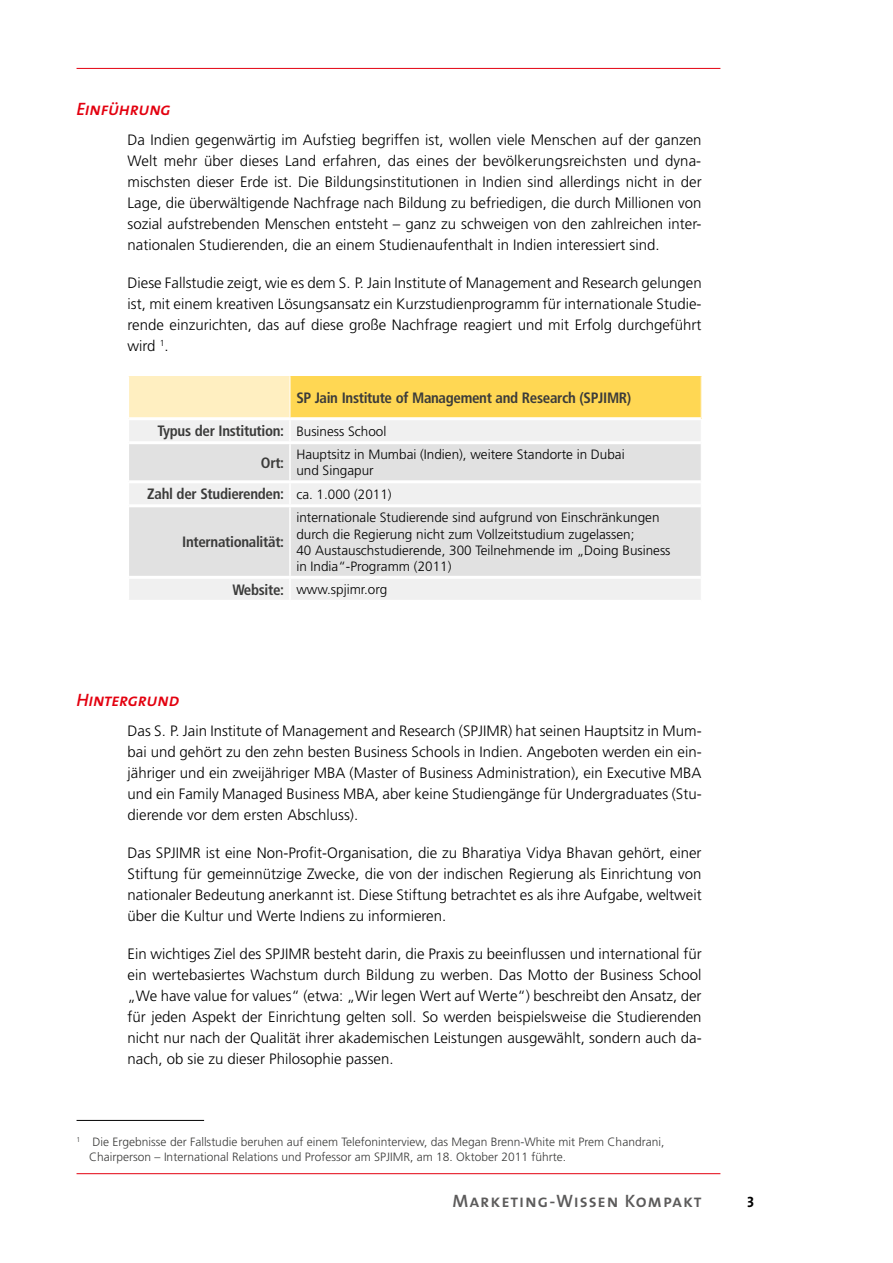
<style>
.page{position:relative;width:893px;height:1263px;background:#fff}
.page>*{position:absolute;margin:0;border:0;box-sizing:border-box;transform-origin:0 0}
.t1{font:18px "The Mix Semi Bold Caps";letter-spacing:.05em;color:#5c5b5b}
.t2{font:italic 18px "The Mix Semi Bold Caps";letter-spacing:-.02em;color:#e3000f}
.t3{font:300 15px/21px "Frutiger LT Std";color:#000;text-align:justify}
.t4{font:700 condensed 15px/31.5px "Frutiger LT Std";letter-spacing:-.02em;color:#3b3b3a;text-align:center}
.t5{font:15px "The Mix Bold Caps";color:#000}
.t6{font:300 13.5px/16.2px "Frutiger LT Std";color:#000}
.t7{font:300 12px/15px "Frutiger LT Std";color:#3b3b3a}
.s1{font-weight:300;font-stretch:normal;font-size:13.5px;color:#000}
.s2{font-weight:700;font-stretch:condensed;font-size:15px;color:#3b3b3a}
</style>
<div class="page">
<hr style="left:77px;top:68px;width:643px;height:1px;background:#e3000f">
<hr style="left:77px;top:1173px;width:643px;height:1px;background:#e3000f">
<div style="left:128px;top:376px;width:162px;height:43px;background:#ffefc1"></div>
<div style="left:290px;top:376px;width:411px;height:43px;background:#ffd753"></div>
<div style="left:129px;top:420px;width:572px;height:180px;background:#f0f0f0"></div>
<svg style="left:129px;top:444px;width:572px;height:132px;fill:#e1e1e1"></svg>
<hr style="left:129px;top:441px;width:161px;height:3px;background:#fff">
<hr style="left:129px;top:480px;width:161px;height:3px;background:#fff">
<hr style="left:129px;top:504px;width:161px;height:3px;background:#fff">
<hr style="left:129px;top:576px;width:161px;height:3px;background:#fff">
<hr style="left:128px;top:376px;width:1px;height:43px;background:#fff">
<hr style="left:129px;top:417px;width:161px;height:3px;background:#fff">
<hr style="left:290px;top:376px;width:1px;height:41px;background:#fff">
<hr style="left:290px;top:417px;width:411px;height:3px;background:#fff">
<hr style="left:289px;top:420px;width:2px;height:21px;background:#fff">
<hr style="left:290px;top:441px;width:411px;height:3px;background:#fff">
<hr style="left:289px;top:444px;width:2px;height:36px;background:#fff">
<hr style="left:290px;top:480px;width:411px;height:3px;background:#fff">
<hr style="left:289px;top:483px;width:2px;height:21px;background:#fff">
<hr style="left:290px;top:504px;width:411px;height:3px;background:#fff">
<hr style="left:289px;top:507px;width:2px;height:69px;background:#fff">
<hr style="left:290px;top:576px;width:411px;height:3px;background:#fff">
<hr style="left:289px;top:579px;width:2px;height:21px;background:#fff">
<hr style="left:77px;top:1120px;width:127px;height:1px;background:#000">
<p class="t2" style="left:77px;top:94px;width:96px">Einführung</p>
<p class="t3" style="left:128px;top:129px;width:576px">Da Indien gegenwärtig im Aufstieg begriffen ist, wollen viele Menschen auf der ganzen Welt mehr über dieses Land erfahren, das eines der bevölkerungsreichsten und dyna&shy;mischsten dieser Erde ist. Die Bildungsinstitutionen in Indien sind allerdings nicht in der Lage, die überwältigende Nachfrage nach Bildung zu befriedigen, die durch Millionen von sozial aufstrebenden Menschen entsteht – ganz zu schweigen von den zahlreichen inter&shy;nationalen Studierenden, die an einem Studienaufenthalt in Indien interessiert sind.</p>
<p class="t3" style="left:128px;top:272px;width:576px">Diese Fallstudie zeigt, wie es dem S. P. Jain Institute of Management and Research gelungen ist, mit einem kreativen Lösungsansatz ein Kurzstudienprogramm für internationale Studie&shy;rende einzurichten, das auf diese große Nachfrage reagiert und mit Erfolg durchgeführt wird <sup>1</sup>.</p>
<p class="t4" style="left:296px;top:382px;width:336px">SP Jain Institute of Management and Research (SPJIMR)</p>
<p class="t4" style="left:157px;top:415px;width:230px">Typus der Institution: <span class="s1">Business School<br></span>Ort:</p>
<p class="t6" style="left:296px;top:447px;width:330px">Hauptsitz in Mumbai (Indien), weitere Standorte in Dubai und Singapur</p>
<p class="t4" style="left:147px;top:478px;width:246px">Zahl der Studierenden: <span class="s1">ca. 1.000 (2011)</span></p>
<p class="t4" style="left:182px;top:526px;width:103px">Internationalität:</p>
<p class="t6" style="left:296px;top:510px;width:376px">internationale Studierende sind aufgrund von Einschränkungen durch die Regierung nicht zum Vollzeitstudium zugelassen;<br>40 Austauschstudierende, 300 Teilnehmende im „Doing Business in India“-Programm (2011)</p>
<p class="t6" style="left:232px;top:582px;width:156px"><span class="s2">Website:</span> www.spjimr.org</p>
<p class="t2" style="left:77px;top:685px;width:104px">Hintergrund</p>
<p class="t3" style="left:128px;top:720px;width:576px">Das S. P. Jain Institute of Management and Research (SPJIMR) hat seinen Hauptsitz in Mum&shy;bai und gehört zu den zehn besten Business Schools in Indien. Angeboten werden ein ein&shy;jähriger und ein zweijähriger MBA (Master of Business Administration), ein Executive MBA und ein Family Managed Business MBA, aber keine Studiengänge für Undergraduates (Stu&shy;dierende vor dem ersten Abschluss).</p>
<p class="t3" style="left:128px;top:842px;width:576px">Das SPJIMR ist eine Non-Profit-Organisation, die zu Bharatiya Vidya Bhavan gehört, einer Stiftung für gemeinnützige Zwecke, die von der indischen Regierung als Einrichtung von nationaler Bedeutung anerkannt ist. Diese Stiftung betrachtet es als ihre Aufgabe, weltweit über die Kultur und Werte Indiens zu informieren.</p>
<p class="t3" style="left:128px;top:943px;width:576px">Ein wichtiges Ziel des SPJIMR besteht darin, die Praxis zu beeinflussen und international für ein wertebasiertes Wachstum durch Bildung zu werben. Das Motto der Business School „We have value for values“ (etwa: „Wir legen Wert auf Werte“) beschreibt den Ansatz, der für jeden Aspekt der Einrichtung gelten soll. So werden beispielsweise die Studierenden nicht nur nach der Qualität ihrer akademischen Leistungen ausgewählt, sondern auch da&shy;nach, ob sie zu dieser Philosophie passen.</p>
<p class="t7" style="left:89px;top:1134px;width:576px;text-indent:-13px"><sup>1</sup> Die Ergebnisse der Fallstudie beruhen auf einem Telefoninterview, das Megan Brenn-White mit Prem Chandrani,<br>Chairperson – International Relations und Professor am SPJIMR, am 18. Oktober 2011 führte.</p>
<p class="t1" style="left:452px;top:1186px;width:251px">Marketing-Wissen Kompakt</p>
<p class="t5" style="left:747px;top:1190px;width:9px">3</p>
</div>
